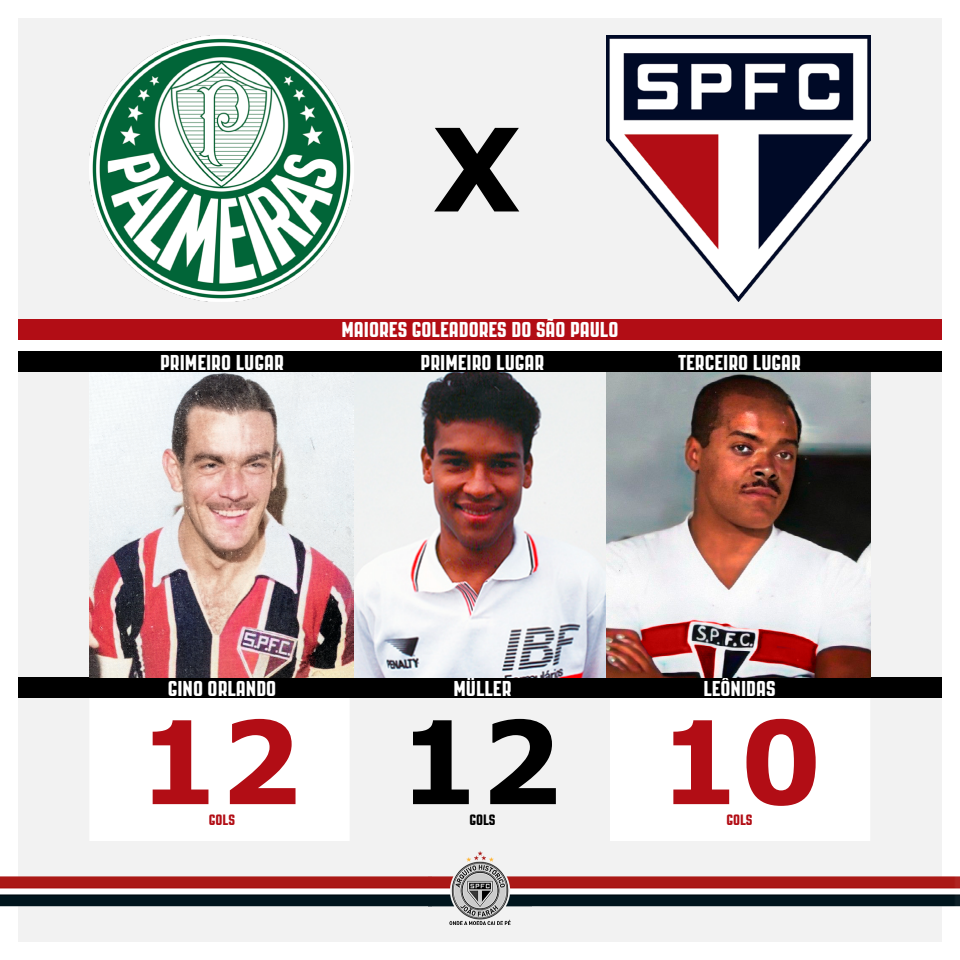
<style>
.page{position:relative;width:960px;height:960px;background:#fff}
.page>*{position:absolute;margin:0;border:0;box-sizing:border-box;transform-origin:0 0}
.t1{font:700 115px "Verdana";color:#b20d15}
.t2{font:700 115px "Verdana";color:#000}
.t3{font:21.5px "PAG Revolucion";color:#fff}
.t4{font:15px "PAG Revolucion";color:#b20d15}
.t5{font:15px "PAG Revolucion";color:#000}
.s1{color:#000}
</style>
<div class="page">
<div style="left:18px;top:18px;width:924px;height:322px;background:#f2f2f2"></div>
<div style="left:18px;top:372px;width:924px;height:570px;background:#f2f2f2"></div>
<img style="left:0;top:852px;width:960px;height:72px">
<div style="left:90px;top:372px;width:259px;height:469px;background:#fff"></div>
<div style="left:610px;top:372px;width:260px;height:469px;background:#fff"></div>
<div style="left:18px;top:351px;width:924px;height:21px;background:#000"></div>
<div style="left:18px;top:320px;width:924px;height:20px;background:#b20d15"></div>
<div style="left:18px;top:677px;width:924px;height:21px;background:#000"></div>
<img style="left:353px;top:373px;width:254px;height:304px">
<img style="left:607px;top:373px;width:264px;height:304px">
<img style="left:89px;top:373px;width:264px;height:304px">
<img style="left:607px;top:36px;width:264px;height:266px">
<img style="left:89px;top:36px;width:264px;height:266px">
<h1 class="t2" style="left:433px;top:88px;width:89px">X</h1>
<p class="t3" style="left:342px;top:318px;width:278px">MAIORES GOLEADORES DO SÃO PAULO</p>
<p class="t3" style="left:160px;top:351px;width:125px">PRIMEIRO LUGAR</p>
<p class="t3" style="left:421px;top:351px;width:125px">PRIMEIRO LUGAR</p>
<p class="t3" style="left:678px;top:351px;width:124px">TERCEIRO LUGAR</p>
<p class="t3" style="left:168px;top:677px;width:110px">GINO ORLANDO</p>
<p class="t3" style="left:453px;top:677px;width:60px">MÜLLER</p>
<p class="t3" style="left:703px;top:677px;width:74px">LEÔNIDAS</p>
<h1 class="t1" style="left:138px;top:681px;width:686px">12 <span class="s1">12</span> 10</h1>
<p class="t4" style="left:209px;top:812px;width:28px">GOLS</p>
<p class="t5" style="left:469px;top:812px;width:28px">GOLS</p>
<p class="t4" style="left:726px;top:812px;width:28px">GOLS</p>
</div>
